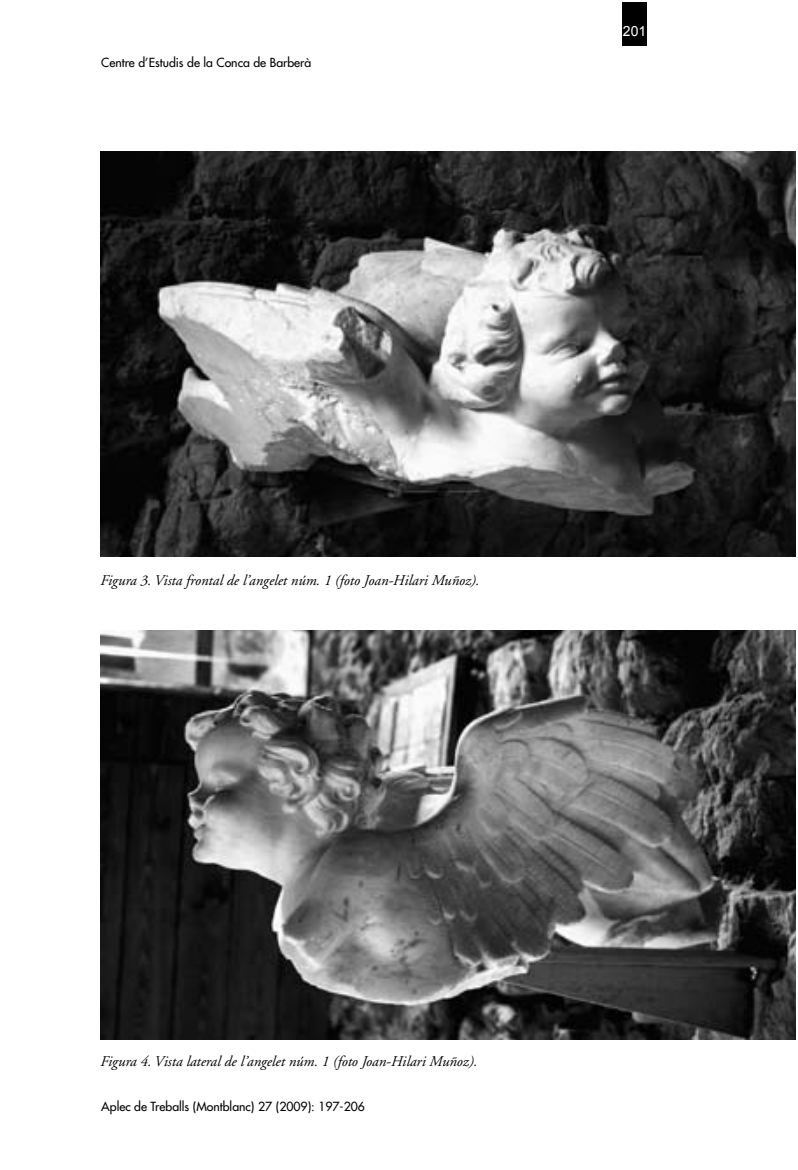
<style>
.page{position:relative;width:798px;height:1170px;background:#fff}
.page>*{position:absolute;margin:0;border:0;box-sizing:border-box;transform-origin:0 0}
.t1{font:italic 14.88px "Adobe Garamond";color:#000}
.t2{font:14px "Arial";color:#fff}
.t3{font:12.25px "Futura";color:#000}
</style>
<div class="page">
<div style="left:622px;top:2px;width:25px;height:44px;background:#000"></div>
<img style="left:100px;top:151px;width:696px;height:405px">
<img style="left:100px;top:631px;width:696px;height:408px">
<p class="t3" style="left:101px;top:55px;width:212px">Centre d’Estudis de la Conca de Barberà</p>
<p class="t2" style="left:623px;top:23px;width:25px">201</p>
<p class="t1" style="left:100px;top:572px;width:381px">Figura 3. Vista frontal de l’angelet núm. 1 (foto Joan-Hilari Muñoz).</p>
<p class="t1" style="left:100px;top:1054px;width:378px">Figura 4. Vista lateral de l’angelet núm. 1 (foto Joan-Hilari Muñoz).</p>
<p class="t3" style="left:101px;top:1098px;width:265px">Aplec de Treballs (Montblanc) 27 (2009): 197-206</p>
</div>
